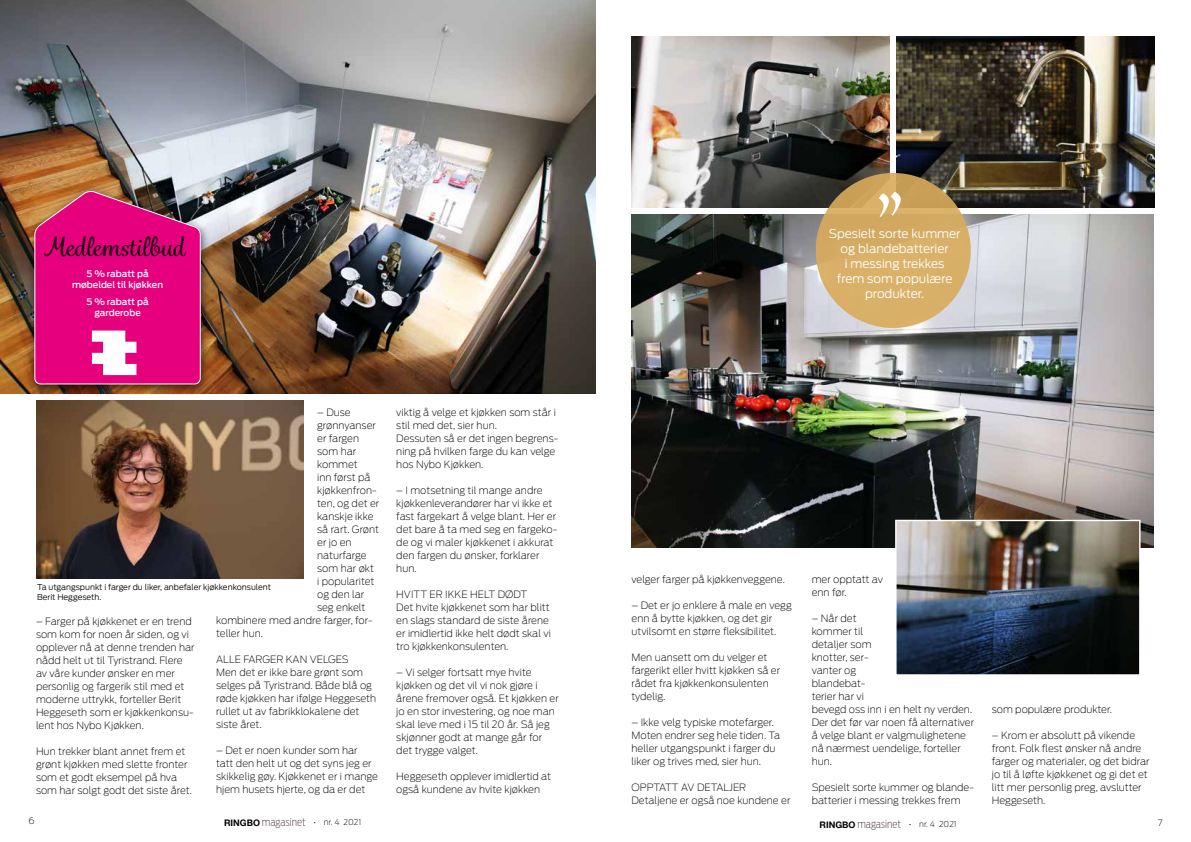
<style>
.page{position:relative;width:1191px;height:842px;background:#fff}
.page>*{position:absolute;margin:0;border:0;box-sizing:border-box;transform-origin:0 0}
.t1{font:500 26px "Grafolita Script";color:#000}
.t2{font:300 12px/15px "Antenna";color:#fff;text-align:center}
.t3{font:200 11px "Antenna Cond";color:#594552}
.t4{font:200 10px/13px "Antenna";color:#000}
.t5{font:500 9px/11px "Antenna";color:#fff;text-align:center}
.t6{font:200 9px "Antenna";color:#000}
.t7{font:300 8px/10px "Antenna";color:#000}
.s1{font-family:"Helvetica Neue";font-weight:700;font-size:9px;color:#000}
.s2{font-family:"Antenna";font-size:8px;color:#000}
</style>
<div class="page">
<img style="left:0;top:0;width:595px;height:393px">
<img style="left:631px;top:36px;width:258px;height:172px">
<img style="left:897px;top:36px;width:258px;height:172px">
<img style="left:36px;top:401px;width:267px;height:178px">
<img style="left:631px;top:214px;width:522px;height:333px">
<img style="left:897px;top:522px;width:241px;height:152px">
<div style="left:895px;top:520px;width:245px;height:156px;border:1px solid #fff"></div>
<div style="left:26px;top:185px;width:185px;height:212px;background:#000;opacity:.75"></div>
<svg style="left:34px;top:190px;width:167px;height:195px;background:#dc1a7f"></svg>
<svg style="left:804px;top:162px;width:177px;height:177px;background:#b79e72"></svg>
<h1 class="t1" style="left:44px;top:230px;width:142px">Medlemstilbud</h1>
<p class="t5" style="left:72px;top:269px;width:93px">5 % rabatt på møbeldel til kjøkken</p>
<p class="t5" style="left:86px;top:296px;width:64px">5 % rabatt på garderobe</p>
<p class="t4" style="left:317px;top:406px;width:35px">– Duse</p>
<p class="t4" style="left:317px;top:419px;width:60px">grønnyanser</p>
<p class="t4" style="left:317px;top:432px;width:43px">er fargen</p>
<p class="t4" style="left:317px;top:445px;width:41px">som har</p>
<p class="t4" style="left:317px;top:458px;width:42px">kommet</p>
<p class="t4" style="left:317px;top:471px;width:55px">inn først på</p>
<p class="t4" style="left:317px;top:484px;width:61px">kjøkkenfron-</p>
<p class="t4" style="left:317px;top:497px;width:64px">ten, og det er</p>
<p class="t4" style="left:317px;top:510px;width:58px">kanskje ikke</p>
<p class="t4" style="left:317px;top:523px;width:63px">så rart. Grønt</p>
<p class="t4" style="left:317px;top:536px;width:36px">er jo en</p>
<p class="t4" style="left:317px;top:549px;width:51px">naturfarge</p>
<p class="t4" style="left:317px;top:562px;width:58px">som har økt</p>
<p class="t4" style="left:317px;top:575px;width:59px">i popularitet</p>
<p class="t4" style="left:317px;top:588px;width:49px">og den lar</p>
<p class="t4" style="left:317px;top:601px;width:50px">seg enkelt</p>
<p class="t4" style="left:216px;top:614px;width:158px">kombinere med andre farger, for-</p>
<p class="t4" style="left:216px;top:627px;width:48px">teller hun.</p>
<p class="t4" style="left:216px;top:653px;width:161px">ALLE FARGER KAN VELGES<br>Men det er ikke bare grønt som selges på Tyristrand. Både blå og røde kjøkken har ifølge Heggeseth rullet ut av fabrikklokalene det siste året.</p>
<p class="t4" style="left:216px;top:744px;width:163px">– Det er noen kunder som har<br>tatt den helt ut og det syns jeg er skikkelig gøy. Kjøkkenet er i mange hjem husets hjerte, og da er det</p>
<p class="t7" style="left:37px;top:582px;width:235px">Ta utgangspunkt i farger du liker, anbefaler kjøkkenkonsulent<br>Berit Heggeseth.</p>
<p class="t4" style="left:36px;top:615px;width:160px">– Farger på kjøkkenet er en trend som kom for noen år siden, og vi opplever nå at denne trenden har nådd helt ut til Tyristrand. Flere av våre kunder ønsker en mer personlig og fargerik stil med et moderne uttrykk, forteller Berit<br>Heggeseth som er kjøkkenkonsu&shy;lent hos Nybo Kjøkken.</p>
<p class="t4" style="left:36px;top:745px;width:157px">Hun trekker blant annet frem et grønt kjøkken med slette fronter som et godt eksempel på hva som har solgt godt det siste året.</p>
<p class="t4" style="left:396px;top:406px;width:163px">viktig å velge et kjøkken som står i stil med det, sier hun.<br>Dessuten så er det ingen begrens&shy;ning på hvilken farge du kan velge hos Nybo Kjøkken.</p>
<p class="t4" style="left:396px;top:484px;width:162px">– I motsetning til mange andre kjøkkenleverandører har vi ikke et fast fargekart å velge blant. Her er det bare å ta med seg en fargeko&shy;de og vi maler kjøkkenet i akkurat den fargen du ønsker, forklarer hun.</p>
<p class="t4" style="left:396px;top:588px;width:156px">HVITT ER IKKE HELT DØDT<br>Det hvite kjøkkenet som har blitt en slags standard de siste årene er imidlertid ikke helt dødt skal vi tro kjøkkenkonsulenten.</p>
<p class="t4" style="left:396px;top:666px;width:164px">– Vi selger fortsatt mye hvite kjøkken og det vil vi nok gjøre i årene fremover også. Et kjøkken er jo en stor investering, og noe man skal leve med i 15 til 20 år. Så jeg skjønner godt at mange går for det trygge valget.</p>
<p class="t4" style="left:396px;top:770px;width:156px">Heggeseth opplever imidlertid at også kundene av hvite kjøkken</p>
<p class="t2" style="left:828px;top:226px;width:133px">Spesielt sorte kummer og blandebatterier<br>i messing trekkes<br>frem som populære produkter.</p>
<p class="t4" style="left:631px;top:572px;width:155px">velger farger på kjøkkenveggene.</p>
<p class="t4" style="left:631px;top:598px;width:162px">– Det er jo enklere å male en vegg enn å bytte kjøkken, og det gir utvilsomt en større fleksibilitet.</p>
<p class="t4" style="left:631px;top:650px;width:150px">Men uansett om du velger et fargerikt eller hvitt kjøkken så er rådet fra kjøkkenkonsulenten tydelig.</p>
<p class="t4" style="left:631px;top:715px;width:150px">– Ikke velg typiske motefarger.<br>Moten endrer seg hele tiden. Ta heller utgangspunkt i farger du liker og trives med, sier hun.</p>
<p class="t4" style="left:631px;top:780px;width:160px">OPPTATT AV DETALJER<br>Detaljene er også noe kundene er</p>
<p class="t4" style="left:811px;top:572px;width:73px">mer opptatt av enn før.</p>
<p class="t4" style="left:811px;top:611px;width:164px">– Når det<br>kommer til<br>detaljer som<br>knotter, ser-<br>vanter og<br>blandebat-<br>terier har vi<br>bevegd oss inn i en helt ny verden.<br>Der det før var noen få alternativer å velge blant er valgmulighetene nå nærmest uendelige, forteller hun.</p>
<p class="t4" style="left:811px;top:780px;width:164px">Spesielt sorte kummer og blande&shy;batterier i messing trekkes frem</p>
<p class="t4" style="left:991px;top:703px;width:122px">som populære produkter.</p>
<p class="t4" style="left:991px;top:729px;width:159px">– Krom er absolutt på vikende front. Folk flest ønsker nå andre farger og materialer, og det bidrar jo til å løfte kjøkkenet og gi det et litt mer personlig preg, avslutter<br>Heggeseth.</p>
<p class="t6" style="left:28px;top:816px;width:8px">6</p>
<p class="t3" style="left:224px;top:815px;width:139px"><span class="s1">RINGBO</span> magasinet <span class="s2">• nr. 4 2021</span></p>
<p class="t3" style="left:819px;top:817px;width:139px"><span class="s1">RINGBO</span> magasinet <span class="s2">• nr. 4 2021</span></p>
<p class="t6" style="left:1158px;top:817px;width:6px">7</p>
</div>
